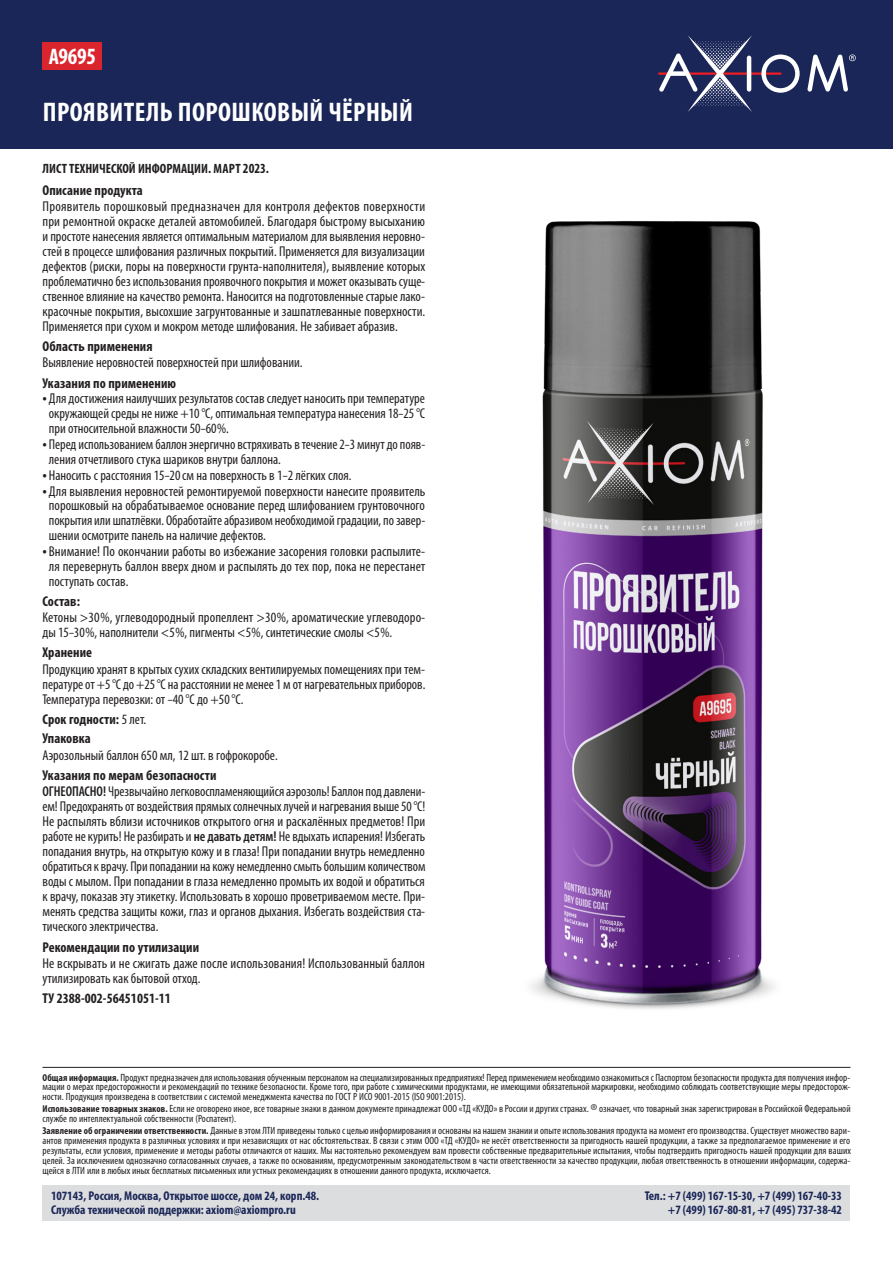
<style>
.page{position:relative;width:893px;height:1263px;background:#fff}
.page>*{position:absolute;margin:0;border:0;box-sizing:border-box;transform-origin:0 0}
.НАЗВАНИЕ{font:700 condensed 27px "Myriad Pro";letter-spacing:.015em;color:#fff}
.Art-____with_GREPsty{font:700 condensed 23.4px "Myriad Pro";color:#fff;scale:.96 1}
.Осн_текст{font:condensed 14.25px/15px "Myriad Pro";color:#231f20;text-align:justify}
.Подзаг{font:700 condensed 14.25px "Myriad Pro";letter-spacing:.005em;color:#231f20}
.title___Date{font:700 condensed 13.5px "Myriad Pro";color:#231f20}
.t1{font:700 condensed 12.75px/13.5px "Myriad Pro";color:#1a2657}
.t2{font:condensed 10.5px/10.1px "Myriad Pro";color:#231f20;text-align:justify}
.s1{font-size:22.5px}
.s2{font-size:14.1px}
.s3{font-weight:700;font-size:15.75px}
.s4{font-weight:400}
.s5{font-weight:600}
.s6{font-weight:700;font-size:10.05px}
.s7{font-weight:300;font-size:18.9px}
</style>
<div class="page">
<div style="left:43px;top:1185px;width:807px;height:35px;background:#dcdddf"></div>
<div style="left:0;top:0;width:893px;height:149px;background:#1a2657"></div>
<hr style="left:658px;top:72px;width:124px;height:3px;background:#ee1d23">
<svg style="left:659px;top:35px;width:197px;height:77px"></svg>
<hr style="left:43px;top:1067px;width:807px;height:1px;background:#231f20">
<div style="left:43px;top:43px;width:59px;height:27px;background:#da252e"></div>
<img style="left:531px;top:220px;width:243px;height:789px">
<p class="Art-____with_GREPsty" style="left:49px;top:42px;width:51px"><span class="s1">А</span>9695</p>
<p class="НАЗВАНИЕ" style="left:43px;top:95px;width:372px">ПРОЯВИТЕЛЬ ПОРОШКОВЫЙ ЧЁРНЫЙ</p>
<p class="title___Date" style="left:43px;top:160px;width:228px">ЛИСТ ТЕХНИЧЕСКОЙ ИНФОРМАЦИИ. МАРТ <span class="s2">2023</span>.</p>
<p class="Подзаг" style="left:43px;top:181px;width:102px">Описание продукта</p>
<p class="Осн_текст" style="left:43px;top:198px;width:384px">Проявитель порошковый предназначен для контроля дефектов поверхности при ремонтной окраске деталей автомобилей. Благодаря быстрому высыханию и простоте нанесения является оптимальным материалом для выявления неровно&shy;стей в процессе шлифования различных покрытий. Применяется для визуализации дефектов (риски, поры на поверхности грунта-наполнителя), выявление которых проблематично без использования проявочного покрытия и может оказывать суще&shy;ственное влияние на качество ремонта. Наносится на подготовленные старые лако&shy;красочные покрытия, высохшие загрунтованные и зашпатлеванные поверхности.<br>Применяется при сухом и мокром методе шлифования. Не забивает абразив.</p>
<p class="Подзаг" style="left:43px;top:337px;width:112px">Область применения</p>
<p class="Осн_текст" style="left:43px;top:355px;width:261px">Выявление неровностей поверхностей при шлифовании.</p>
<p class="Подзаг" style="left:43px;top:374px;width:135px">Указания по применению</p>
<p class="Осн_текст" style="left:49px;top:391px;width:378px;text-indent:-6px"><span class="s3">•</span> Для достижения наилучших результатов состав следует наносить при температуре окружающей среды не ниже +10°С, оптимальная температура нанесения 18–25°С при относительной влажности 50–60%.</p>
<p class="Осн_текст" style="left:49px;top:436px;width:378px;text-indent:-6px"><span class="s3">•</span> Перед использованием баллон энергично встряхивать в течение 2–3 минут до появ&shy;ления отчетливого стука шариков внутри баллона.</p>
<p class="Осн_текст" style="left:43px;top:467px;width:310px"><span class="s3">•</span> Наносить с расстояния 15–20см на поверхность в 1–2 лёгких слоя.</p>
<p class="Осн_текст" style="left:49px;top:483px;width:378px;text-indent:-6px"><span class="s3">•</span> Для выявления неровностей ремонтируемой поверхности нанесите проявитель порошковый на обрабатываемое основание перед шлифованием грунтовочного покрытия или шпатлёвки. Обработайте абразивом необходимой градации, по завер&shy;шении осмотрите панель на наличие дефектов.</p>
<p class="Осн_текст" style="left:49px;top:544px;width:378px;text-indent:-6px"><span class="s3">•</span> Внимание! По окончании работы во избежание засорения головки распылите&shy;ля перевернуть баллон вверх дном и распылять до тех пор, пока не перестанет поступать состав.</p>
<p class="Подзаг" style="left:43px;top:592px;width:39px">Состав:</p>
<p class="Осн_текст" style="left:43px;top:610px;width:384px">Кетоны &gt;30%, углеводородный пропеллент &gt;30%, ароматические углеводоро&shy;ды 15–30%, наполнители &lt;5%, пигменты &lt;5%, синтетические смолы &lt;5%.</p>
<p class="Подзаг" style="left:43px;top:644px;width:51px">Хранение</p>
<p class="Осн_текст" style="left:43px;top:661px;width:384px">Продукцию хранят в крытых сухих складских вентилируемых помещениях при тем&shy;пературе от +5°С до +25°С на расстоянии не менее 1 м от нагревательных приборов.<br>Температура перевозки: от –40°С до +50°С.</p>
<p class="Подзаг" style="left:43px;top:710px;width:105px">Срок годности: <span class="s4">5 лет.</span></p>
<p class="Подзаг" style="left:43px;top:730px;width:50px">Упаковка</p>
<p class="Осн_текст" style="left:43px;top:747px;width:237px">Аэрозольный баллон 650 мл, 12 шт. в гофрокоробе.</p>
<p class="Подзаг" style="left:43px;top:766px;width:176px">Указания по мерам безопасности</p>
<p class="Осн_текст" style="left:43px;top:784px;width:384px"><span class="s5">ОГНЕОПАСНО!</span> Чрезвычайно легковоспламеняющийся аэрозоль! Баллон под давлени&shy;ем! Предохранять от воздействия прямых солнечных лучей и нагревания выше 50°С!<br>Не распылять вблизи источников открытого огня и раскалённых предметов! При работе не курить! Не разбирать и <span class="s5">не давать детям!</span> Не вдыхать испарения! Избегать попадания внутрь, на открытую кожу и в глаза! При попадании внутрь немедленно обратиться к врачу. При попадании на кожу немедленно смыть большим количеством воды с мылом. При попадании в глаза немедленно промыть их водой и обратиться к врачу, показав эту этикетку. Использовать в хорошо проветриваемом месте. При&shy;менять средства защиты кожи, глаз и органов дыхания. Избегать воздействия ста&shy;тического электричества.</p>
<p class="Подзаг" style="left:43px;top:938px;width:158px">Рекомендации по утилизации</p>
<p class="Осн_текст" style="left:43px;top:955px;width:384px">Не вскрывать и не сжигать даже после использования! Использованный баллон утилизировать как бытовой отход.</p>
<p class="Подзаг" style="left:43px;top:989px;width:130px">ТУ 2388-002-56451051-11</p>
<p class="t2" style="left:43px;top:1072px;width:809px"><span class="s6">Общая информация.</span> Продукт предназначен для использования обученным персоналом на специализированных предприятиях! Перед применением необходимо ознакомиться с Паспортом безопасности продукта для получения инфор&shy;мации о мерах предосторожности и рекомендаций по технике безопасности. Кроме того, при работе с химическими продуктами, не имеющими обязательной маркировки, необходимо соблюдать соответствующие меры предосторож&shy;ности. Продукция произведена в соответствии с системой менеджмента качества по ГОСТ Р ИСО 9001-2015 (ISO 9001:2015).</p>
<p class="t2" style="left:43px;top:1103px;width:809px"><span class="s6">Использование товарных знаков.</span> Если не оговорено иное, все товарные знаки в данном документе принадлежат ООО «ТД «КУДО» в России и других странах. <span class="s7">®</span> означает, что товарный знак зарегистрирован в Российской Федеральной службе по интеллектуальной собственности (Роспатент).</p>
<p class="t2" style="left:43px;top:1125px;width:810px"><span class="s6">Заявление об ограничении ответственности.</span> Данные в этом ЛТИ приведены только с целью информирования и основаны на нашем знании и опыте использования продукта на момент его производства. Существует множество вари&shy;антов применения продукта в различных условиях и при независящих от нас обстоятельствах. В связи с этим ООО «ТД «КУДО» не несёт ответственности за пригодность нашей продукции, а также за предполагаемое применение и его результаты, если условия, применение и методы работы отличаются от наших. Мы настоятельно рекомендуем вам провести собственные предварительные испытания, чтобы подтвердить пригодность нашей продукции для ваших целей. За исключением однозначно согласованных случаев, а также по основаниям, предусмотренным законодательством в части ответственности за качество продукции, любая ответственность в отношении информации, содержа&shy;щейся в ЛТИ или в любых иных бесплатных письменных или устных рекомендациях в отношении данного продукта, исключается.</p>
<p class="t1" style="left:51px;top:1189px;width:270px">107143, Россия, Москва, Открытое шоссе, дом 24, корп.48.<br>Служба технической поддержки: axiom@axiompro.ru</p>
<p class="t1" style="left:645px;top:1189px;width:199px;text-align:right">Тел.: +7 (499) 167-15-30, +7 (499) 167-40-33 +7 (499) 167-80-81, +7 (495) 737-38-42</p>
</div>
